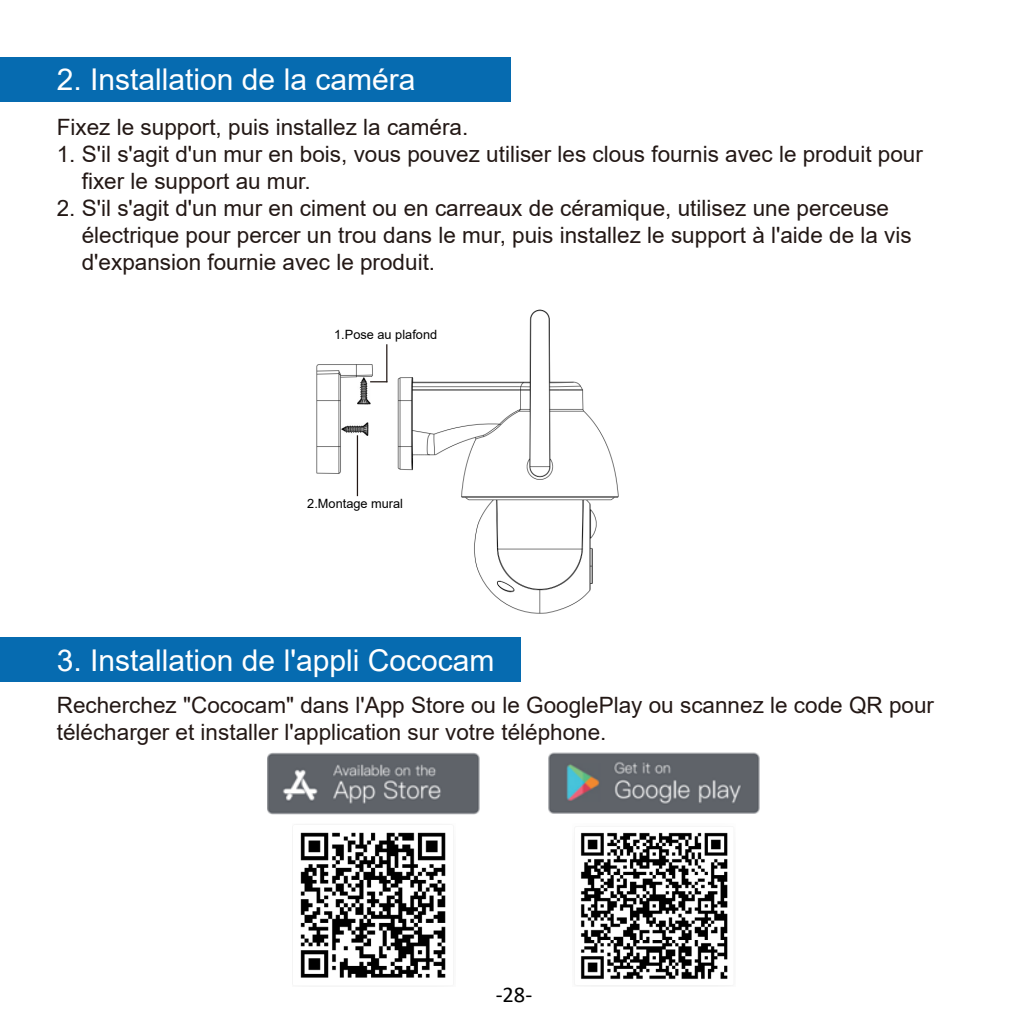
<style>
.page{position:relative;width:1028px;height:1028px;background:#fff}
.page>*{position:absolute;margin:0;border:0;box-sizing:border-box;transform-origin:0 0}
.t1{font:30px "Arial";color:#fff}
.t2{font:22.5px/27px "Arial";color:#231815}
.t3{font:22.5px "Calibri";color:#000}
.t4{font:12.75px "Arial";color:#000}
</style>
<div class="page">
<div style="left:0;top:57px;width:510px;height:44px;background:#066bb0"></div>
<div style="left:0;top:637px;width:520px;height:45px;background:#066bb0"></div>
<img style="left:548px;top:752px;width:212px;height:62px">
<img style="left:268px;top:752px;width:212px;height:62px">
<img style="left:577px;top:832px;width:154px;height:154px">
<img style="left:292px;top:832px;width:154px;height:152px">
<img style="left:316px;top:309px;width:303px;height:305px">
<img style="left:357px;top:377px;width:13px;height:27px">
<img style="left:341px;top:422px;width:27px;height:13px">
<svg style="left:370px;top:381px;width:16px;height:1px"></svg>
<hr style="left:386px;top:344px;width:1px;height:38px;background:#231815">
<hr style="left:357px;top:435px;width:1px;height:61px;background:#231815">
<h1 class="t1" style="left:57px;top:59px;width:360px">2. Installation de la caméra</h1>
<p class="t2" style="left:57px;top:113px;width:413px">Fixez le support, puis installez la caméra.</p>
<p class="t2" style="left:82px;top:140px;width:842px;text-indent:-25px">1. S'il s'agit d'un mur en bois, vous pouvez utiliser les clous fournis avec le produit pour fixer le support au mur.</p>
<p class="t2" style="left:82px;top:194px;width:831px;text-indent:-25px">2. S'il s'agit d'un mur en ciment ou en carreaux de céramique, utilisez une perceuse électrique pour percer un trou dans le mur, puis installez le support à l'aide de la vis d'expansion fournie avec le produit.</p>
<p class="t4" style="left:334px;top:326px;width:104px">1.Pose au plafond</p>
<p class="t4" style="left:307px;top:495px;width:97px">2.Montage mural</p>
<h1 class="t1" style="left:57px;top:639px;width:439px">3. Installation de l'appli Cococam</h1>
<p class="t2" style="left:57px;top:691px;width:878px">Recherchez "Cococam" dans l'App Store ou le GooglePlay ou scannez le code QR pour télécharger et installer l'application sur votre téléphone.</p>
<p class="t3" style="left:495px;top:979px;width:38px">-28-</p>
</div>
